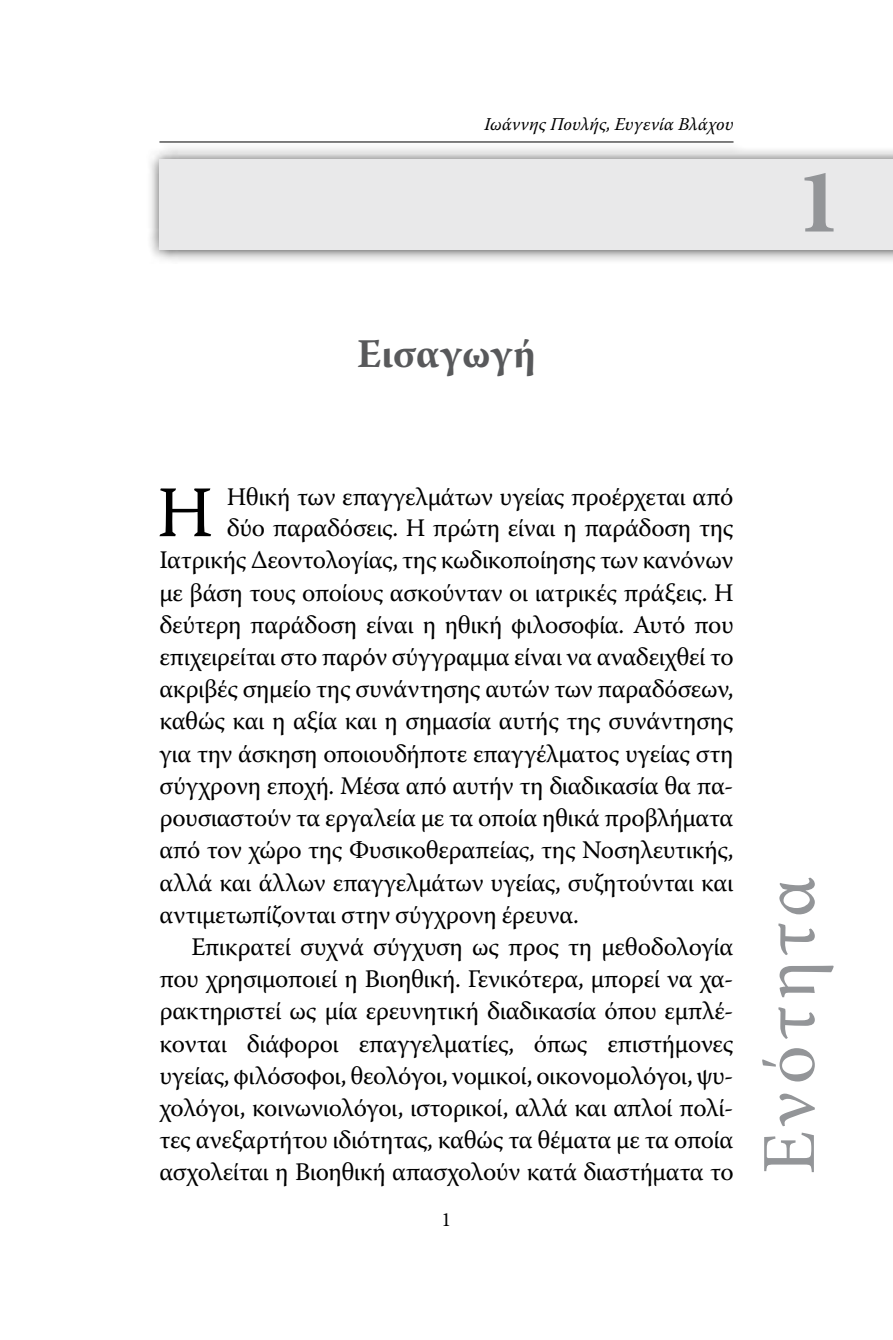
<style>
.page{position:relative;width:893px;height:1340px;background:#fff}
.page>*{position:absolute;margin:0;border:0;box-sizing:border-box;transform-origin:0 0}
.t1{font:700 92.25px "Minion Pro";color:#939598}
.t2{font:76.5px "Minion Pro";letter-spacing:.065em;color:#939598}
.t3{font:72.23px "Warnock Pro";color:#000}
.t4{font:700 40.5px "Warnock Pro";letter-spacing:.01em;color:#58595b}
.t5{font:25.2px "Warnock Pro";letter-spacing:-.02em;color:#000}
.t6{font:20.25px "Minion Pro";color:#000}
.t7{font:italic 18px "Warnock Pro";color:#000}
</style>
<div class="page">
<hr style="left:159px;top:142px;width:574px;height:1px;background:#000">
<div style="left:146px;top:145px;width:747px;height:119px;background:#000;opacity:.75"></div>
<div style="left:159px;top:159px;width:734px;height:91px;background:#e9e9ea"></div>
<p class="t7" style="left:484px;top:113px;width:251px">Ιωάννης Πουλής, Ευγενία Βλάχου</p>
<h3 class="t4" style="left:357px;top:329px;width:180px">Εισαγωγή</h3>
<h1 class="t1" style="left:796px;top:137px;width:48px">1</h1>
<h3 class="t3" style="left:157px;top:469px;width:57px">Η</h3>
<p class="t5" style="left:227px;top:481px;width:508px">Ηθική των επαγγελμάτων υγείας προέρχεται από</p>
<p class="t5" style="left:227px;top:512px;width:508px">δύο παραδόσεις. Η πρώτη είναι η παράδοση της</p>
<p class="t5" style="left:159px;top:545px;width:576px">Ιατρικής Δεοντολογίας, της κωδικοποίησης των κανόνων</p>
<p class="t5" style="left:159px;top:577px;width:575px">με βάση τους οποίους ασκούνταν οι ιατρικές πράξεις. Η</p>
<p class="t5" style="left:159px;top:609px;width:576px">δεύτερη παράδοση είναι η ηθική φιλοσοφία. Αυτό που</p>
<p class="t5" style="left:159px;top:641px;width:576px">επιχειρείται στο παρόν σύγγραμμα είναι να αναδειχθεί το</p>
<p class="t5" style="left:159px;top:673px;width:576px">ακριβές σημείο της συνάντησης αυτών των παραδόσεων,</p>
<p class="t5" style="left:159px;top:706px;width:576px">καθώς και η αξία και η σημασία αυτής της συνάντησης</p>
<p class="t5" style="left:159px;top:738px;width:575px">για την άσκηση οποιουδήποτε επαγγέλματος υγείας στη</p>
<p class="t5" style="left:159px;top:770px;width:576px">σύγχρονη εποχή. Μέσα από αυτήν τη διαδικασία θα πα-</p>
<p class="t5" style="left:159px;top:802px;width:576px">ρουσιαστούν τα εργαλεία με τα οποία ηθικά προβλήματα</p>
<p class="t5" style="left:159px;top:834px;width:576px">από τον χώρο της Φυσικοθεραπείας, της Νοσηλευτικής,</p>
<p class="t5" style="left:159px;top:867px;width:575px">αλλά και άλλων επαγγελμάτων υγείας, συζητούνται και</p>
<p class="t5" style="left:159px;top:899px;width:421px">αντιμετωπίζονται στην σύγχρονη έρευνα.</p>
<p class="t5" style="left:191px;top:931px;width:544px">Επικρατεί συχνά σύγχυση ως προς τη μεθοδολογία</p>
<p class="t5" style="left:159px;top:963px;width:576px">που χρησιμοποιεί η Βιοηθική. Γενικότερα, μπορεί να χα-</p>
<p class="t5" style="left:159px;top:995px;width:576px">ρακτηριστεί ως μία ερευνητική διαδικασία όπου εμπλέ-</p>
<p class="t5" style="left:159px;top:1028px;width:576px">κονται διάφοροι επαγγελματίες, όπως επιστήμονες</p>
<p class="t5" style="left:159px;top:1060px;width:576px">υγείας, φιλόσοφοι, θεολόγοι, νομικοί, οικονομολόγοι, ψυ-</p>
<p class="t5" style="left:159px;top:1092px;width:576px">χολόγοι, κοινωνιολόγοι, ιστορικοί, αλλά και απλοί πολί-</p>
<p class="t5" style="left:159px;top:1124px;width:576px">τες ανεξαρτήτου ιδιότητας, καθώς τα θέματα με τα οποία</p>
<p class="t5" style="left:159px;top:1156px;width:576px">ασχολείται η Βιοηθική απασχολούν κατά διαστήματα το</p>
<p class="t6" style="left:442px;top:1205px;width:11px">1</p>
<h2 class="t2" style="left:738px;top:1174px;width:299px;rotate:-90deg">Ενότητα</h2>
</div>
